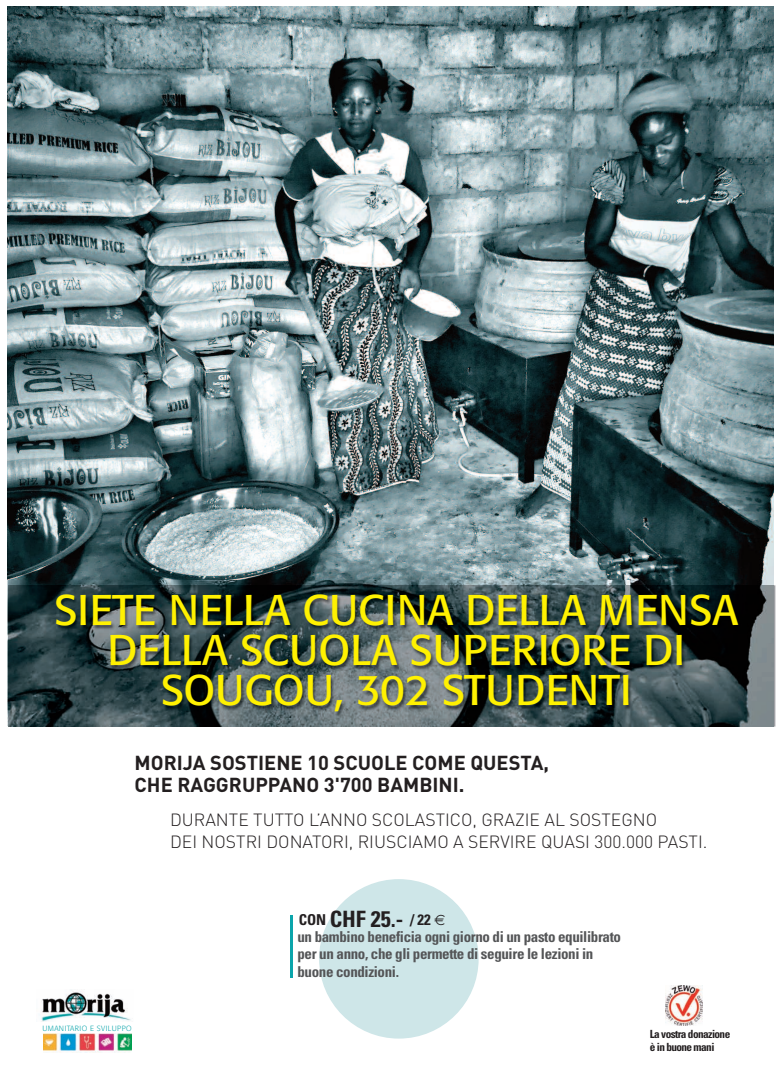
<style>
.page{position:relative;width:780px;height:1088px;background:#fff}
.page>*{position:absolute;margin:0;border:0;box-sizing:border-box;transform-origin:0 0}
.t1{font:42.5px/40px "Formata";color:#fff101;text-align:center}
.t2{font:700 condensed 22.5px "Univers";color:#231f20}
.t3{font:700 20px/22.5px "DIN";color:#231f20}
.t4{font:300 17.5px/22.5px "DIN";color:#231f20}
.t5{font:700 condensed 15px/17.5px "Univers";letter-spacing:-.025em;color:#545557}
.t6{font:700 condensed 11.25px/12.5px "Univers";letter-spacing:-.05em;color:#231f20}
.t7{font:300 7.5px "Formata";letter-spacing:.05em;color:#0ba5ab}
.s1{font-size:15px}
</style>
<div class="page">
<div style="left:319px;top:879px;width:159px;height:159px;background:#cee6e8;border-radius:50%"></div>
<img style="left:8px;top:7px;width:765px;height:573px">
<hr style="left:290px;top:915px;width:3px;height:62px;background:#0ba5ab">
<img style="left:8px;top:580px;width:765px;height:5px">
<img style="left:8px;top:585px;width:765px;height:141px">
<img style="left:665px;top:985px;width:37px;height:40px">
<img style="left:43px;top:1033px;width:88px;height:19px">
<img style="left:41px;top:989px;width:90px;height:33px">
<h1 class="t1" style="left:54px;top:593px;width:685px">SIETE NELLA CUCINA DELLA MENSA<br>DELLA SCUOLA SUPERIORE DI<br>SOUGOU, 302 STUDENTI</h1>
<h3 class="t3" style="left:135px;top:752px;width:416px">MORIJA SOSTIENE 10 SCUOLE COME QUESTA,<br>CHE RAGGRUPPANO 3'700 BAMBINI.</h3>
<p class="t4" style="left:170px;top:808px;width:539px">DURANTE TUTTO L’ANNO SCOLASTICO, GRAZIE AL SOSTEGNO<br>DEI NOSTRI DONATORI, RIUSCIAMO A SERVIRE QUASI 300.000 PASTI.</p>
<p class="t7" style="left:42px;top:1025px;width:91px">UMANITARIO E SVILUPPO</p>
<h2 class="t2" style="left:299px;top:910px;width:133px"><span class="s1">CON</span> CHF 25.- <span class="s1">/ 22</span></h2>
<p class="t5" style="left:297px;top:929px;width:325px">un bambino beneficia ogni giorno di un pasto equilibrato per un anno, che gli permette di seguire le lezioni in buone condizioni.</p>
<p class="t6" style="left:649px;top:1029px;width:82px">La vostra donazione è in buone mani</p>
</div>
